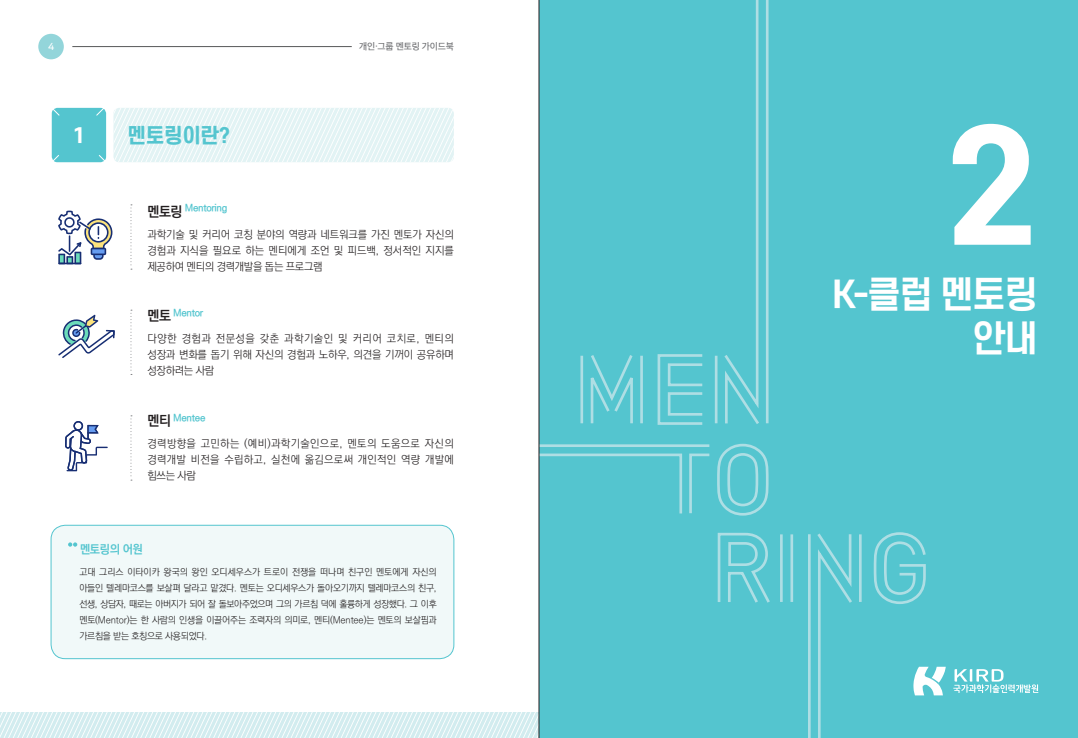
<style>
.page{position:relative;width:1078px;height:738px;background:#fff}
.page>*{position:absolute;margin:0;border:0;box-sizing:border-box;transform-origin:0 0}
.t1{font:800 150px "S Core Dream 7";color:#fff}
.t2{font:700 36px/44px "S Core Dream 6";letter-spacing:-.05em;color:#fff;text-align:right}
.t3{font:800 20px "S Core Dream 7";letter-spacing:-.03em;color:#54c5cf}
.t4{font:800 20px "S Core Dream 7";color:#fff}
.t5{font:12px "Ko Pub Dotum PB";letter-spacing:-.03em;color:#54c5cf}
.t6{font:11px/16px "Ko Pub Dotum PL";letter-spacing:.005em;color:#231f20;text-align:justify}
.t7{font:10px "Ko Pub Dotum PB";letter-spacing:-.03em;color:#54c5cf}
.t8{font:10px "Nanum Square Round OTFB";color:#fff}
.t9{font:9.5px/16px "Ko Pub Dotum PL";letter-spacing:-.02em;color:#231f20;text-align:justify}
.t10{font:9px "SD Gothic Neoa e Md";letter-spacing:-.02em;color:#6c6d70}
.s1{font-size:14px;color:#231f20}
</style>
<div class="page">
<svg style="left:0;top:712px;width:538px;height:25px;background:#dbeff2"></svg>
<svg style="left:65px;top:421px;width:43px;height:50px"></svg>
<svg style="left:58px;top:314px;width:57px;height:44px"></svg>
<svg style="left:58px;top:210px;width:54px;height:54px"></svg>
<svg style="left:130px;top:204px;width:2px;height:65px"></svg>
<svg style="left:130px;top:309px;width:2px;height:62px"></svg>
<svg style="left:130px;top:415px;width:2px;height:65px"></svg>
<div style="left:51px;top:525px;width:403px;height:133px;background:#f1f9f9;border-radius:14px"></div>
<div style="left:51px;top:524px;width:403px;height:134px;border:1px solid #54c5cf;border-radius:14px"></div>
<svg style="left:68px;top:542px;width:9px;height:4px"></svg>
<div style="left:52px;top:108px;width:54px;height:54px;background:#54c5cf;border-radius:6px"></div>
<svg style="left:51px;top:107px;width:10px;height:10px"></svg>
<svg style="left:51px;top:154px;width:9px;height:9px"></svg>
<svg style="left:95px;top:107px;width:359px;height:56px"></svg>
<div style="left:539px;top:0;width:538px;height:737px;background:#54c5cf"></div>
<hr style="left:580px;top:355px;width:3px;height:68px;background:#aedee4">
<hr style="left:640px;top:355px;width:2px;height:68px;background:#aedee4">
<svg style="left:590px;top:355px;width:43px;height:69px"></svg>
<div style="left:657px;top:354px;width:46px;height:70px;border:3px solid #aedee4"></div>
<div style="left:667px;top:363px;width:36px;height:23px;border:3px solid #aedee4"></div>
<div style="left:667px;top:392px;width:36px;height:23px;border:3px solid #aedee4"></div>
<hr style="left:765px;top:0;width:3px;height:423px;background:#aedee4">
<svg style="left:724px;top:0;width:35px;height:424px"></svg>
<hr style="left:714px;top:355px;width:3px;height:68px;background:#aedee4">
<svg style="left:539px;top:442px;width:230px;height:74px"></svg>
<svg style="left:873px;top:532px;width:53px;height:72px"></svg>
<svg style="left:717px;top:532px;width:53px;height:71px"></svg>
<hr style="left:779px;top:534px;width:3px;height:67px;background:#aedee4">
<hr style="left:790px;top:534px;width:3px;height:67px;background:#aedee4">
<hr style="left:807px;top:534px;width:3px;height:203px;background:#aedee4">
<svg style="left:817px;top:533px;width:35px;height:204px"></svg>
<hr style="left:858px;top:534px;width:3px;height:67px;background:#aedee4">
<svg style="left:953px;top:669px;width:85px;height:23px"></svg>
<svg style="left:913px;top:666px;width:32px;height:28px"></svg>
<hr style="left:72px;top:46px;width:279px;height:1px;background:#57585a">
<div style="left:38px;top:34px;width:26px;height:25px;background:#93d5da;border-radius:50%"></div>
<hr style="left:538px;top:0;width:1px;height:737px;background:#231f20">
<p class="t8" style="left:48px;top:41px;width:8px">4</p>
<p class="t10" style="left:359px;top:42px;width:96px">개인·그룹 멘토링 가이드북</p>
<h3 class="t4" style="left:73px;top:121px;width:14px">1</h3>
<h3 class="t3" style="left:128px;top:121px;width:104px">멘토링이란?</h3>
<h1 class="t1" style="left:943px;top:79px;width:96px">2</h1>
<h2 class="t2" style="left:832px;top:271px;width:207px">K-클럽 멘토링 안내</h2>
<p class="t7" style="left:147px;top:203px;width:81px"><span class="s1">멘토링</span> Mentoring</p>
<p class="t6" style="left:147px;top:226px;width:308px">과학기술 및 커리어 코칭 분야의 역량과 네트워크를 가진 멘토가 자신의 경험과 지식을 필요로 하는 멘티에게 조언 및 피드백, 정서적인 지지를 제공하여 멘티의 경력개발을 돕는 프로그램</p>
<p class="t7" style="left:147px;top:307px;width:57px"><span class="s1">멘토</span> Mentor</p>
<p class="t6" style="left:147px;top:331px;width:308px">다양한 경험과 전문성을 갖춘 과학기술인 및 커리어 코치로, 멘티의 성장과 변화를 돕기 위해 자신의 경험과 노하우, 의견을 기꺼이 공유하며 성장하려는 사람</p>
<p class="t7" style="left:147px;top:412px;width:60px"><span class="s1">멘티</span> Mentee</p>
<p class="t6" style="left:147px;top:435px;width:308px">경력방향을 고민하는 (예비)과학기술인으로, 멘토의 도움으로 자신의 경력개발 비전을 수립하고, 실천에 옮김으로써 개인적인 역량 개발에 힘쓰는 사람</p>
<p class="t5" style="left:80px;top:542px;width:64px">멘토링의 어원</p>
<p class="t9" style="left:79px;top:563px;width:359px">고대 그리스 이타이카 왕국의 왕인 오디세우스가 트로이 전쟁을 떠나며 친구인 멘토에게 자신의 아들인 텔레마코스를 보살펴 달라고 맡겼다. 멘토는 오디세우스가 돌아오기까지 텔레마코스의 친구, 선생, 상담자, 때로는 아버지가 되어 잘 돌보아주었으며 그의 가르침 덕에 훌륭하게 성장했다. 그 이후 멘토(Mentor)는 한 사람의 인생을 이끌어주는 조력자의 의미로, 멘티(Mentee)는 멘토의 보살핌과 가르침을 받는 호칭으로 사용되었다.</p>
</div>
